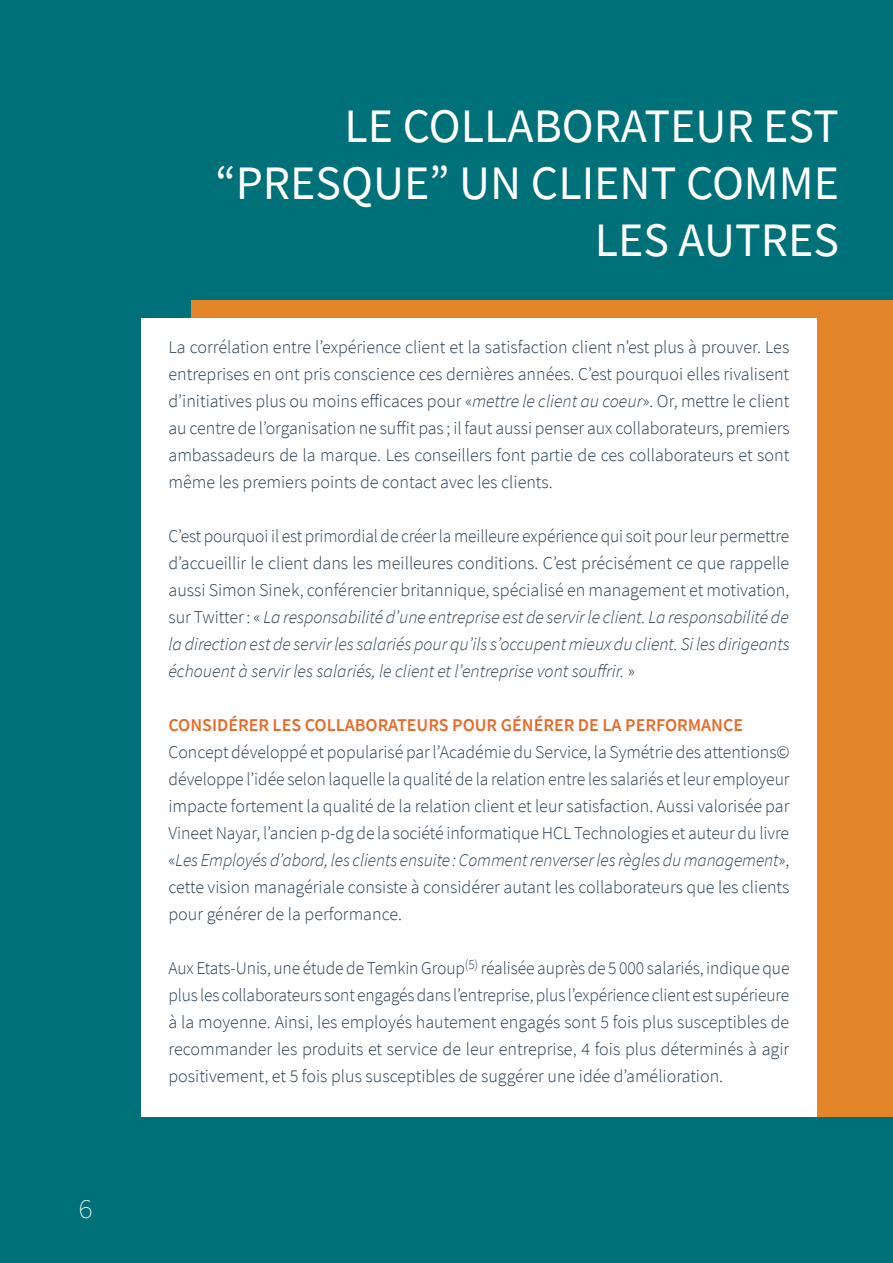
<style>
.page{position:relative;width:893px;height:1263px;background:#007079}
.page>*{position:absolute;margin:0;border:0;box-sizing:border-box;transform-origin:0 0}
.t1{font:48px/57px "Source Sans Pro";color:#fff;text-align:right}
.t2{font:200 24px "Benton Sans";color:#fff;scale:.95 1}
.t3{font:300 18px/27px "Source Sans Pro";color:#293e51;text-align:justify}
.t4{font:600 18px "Source Sans Pro";color:#e96a28}
.s1{font-style:italic}
</style>
<div class="page">
<div style="left:191px;top:300px;width:702px;height:816px;background:#e4852a"></div>
<div style="left:141px;top:318px;width:675px;height:798px;background:#fff"></div>
<h2 class="t2" style="left:79px;top:1195px;width:16px">6</h2>
<h1 class="t1" style="left:215px;top:98px;width:625px">LE COLLABORATEUR EST “PRESQUE” UN CLIENT COMME<br>LES AUTRES</h1>
<p class="t3" style="left:168px;top:333px;width:623px">La corrélation entre l’expérience client et la satisfaction client n’est plus à prouver. Les entreprises en ont pris conscience ces dernières années. C’est pourquoi elles rivalisent d’initiatives plus ou moins efficaces pour «<span class="s1">mettre le client au coeur</span>». Or, mettre le client au centre de l’organisation ne suffit pas ; il faut aussi penser aux collaborateurs, premiers ambassadeurs de la marque. Les conseillers font partie de ces collaborateurs et sont même les premiers points de contact avec les clients.</p>
<p class="t3" style="left:168px;top:522px;width:623px">C’est pourquoi il est primordial de créer la meilleure expérience qui soit pour leur permettre d’accueillir le client dans les meilleures conditions. C’est précisément ce que rappelle aussi Simon Sinek, conférencier britannique, spécialisé en management et motivation, sur Twitter : « <span class="s1">La responsabilité d’une entreprise est de servir le client. La responsabilité de la direction est de servir les salariés pour qu’ils s’occupent mieux du client. Si les dirigeants échouent à servir les salariés, le client et l’entreprise vont souffrir.</span> »</p>
<p class="t4" style="left:168px;top:713px;width:576px">CONSIDÉRER LES COLLABORATEURS POUR GÉNÉRER DE LA PERFORMANCE</p>
<p class="t3" style="left:168px;top:738px;width:623px">Concept développé et popularisé par l’Académie du Service, la Symétrie des attentions© développe l’idée selon laquelle la qualité de la relation entre les salariés et leur employeur impacte fortement la qualité de la relation client et leur satisfaction. Aussi valorisée par Vineet Nayar, l’ancien p-dg de la société informatique HCL Technologies et auteur du livre «<span class="s1">Les Employés d’abord, les clients ensuite : Comment renverser les règles du management</span>», cette vision managériale consiste à considérer autant les collaborateurs que les clients pour générer de la performance.</p>
<p class="t3" style="left:168px;top:954px;width:623px">Aux Etats-Unis, une étude de Temkin Group<sup>(5)</sup> réalisée auprès de 5 000 salariés, indique que plus les collaborateurs sont engagés dans l’entreprise, plus l’expérience client est supérieure à la moyenne. Ainsi, les employés hautement engagés sont 5 fois plus susceptibles de recommander les produits et service de leur entreprise, 4 fois plus déterminés à agir positivement, et 5 fois plus susceptibles de suggérer une idée d’amélioration.</p>
</div>
